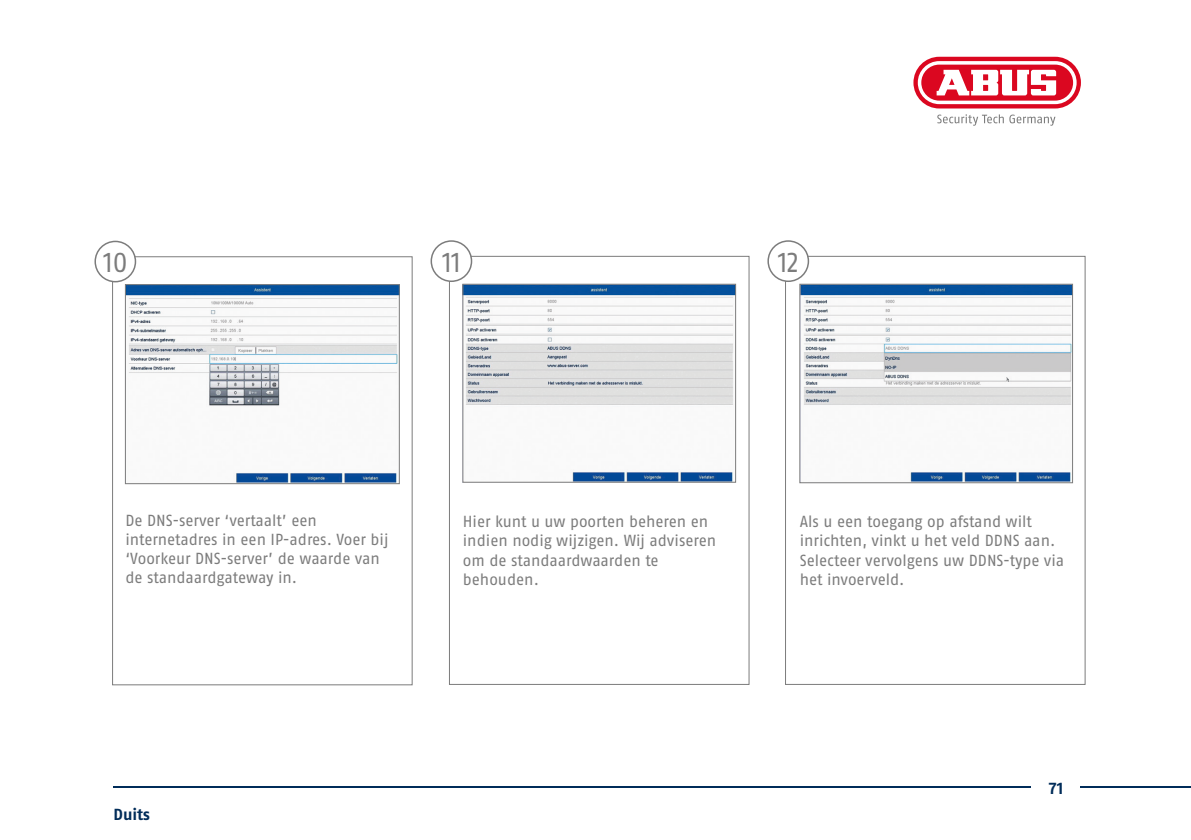
<style>
.page{position:relative;width:1191px;height:840px;background:#fff}
.page>*{position:absolute;margin:0;border:0;box-sizing:border-box;transform-origin:0 0}
.t1{font:27.2px "ABUS Fago Pro";color:#7c7c7c;scale:.94 1}
.t2{font:16px/19.2px "ABUS Fago Pro";letter-spacing:-.005em;color:#7c7c7c}
.t3{font:700 16px "ABUS Fago Pro";color:#002c59}
</style>
<div class="page">
<hr style="left:113px;top:785px;width:917px;height:2px;background:#002c59">
<hr style="left:1081px;top:785px;width:110px;height:2px;background:#002c59">
<svg style="left:913px;top:57px;width:168px;height:51px"></svg>
<svg style="left:917px;top:61px;width:159px;height:43px"></svg>
<svg style="left:937px;top:114px;width:118px;height:12px"></svg>
<div style="left:449px;top:256px;width:300px;height:428px;border:1px solid #7c7c7c"></div>
<div style="left:431px;top:241px;width:40px;height:40px;background:#fff;border-radius:50%"></div>
<div style="left:430px;top:240px;width:42px;height:42px;border:1px solid #7c7c7c;border-radius:50%"></div>
<img style="left:464px;top:286px;width:270px;height:194px">
<div style="left:462px;top:284px;width:274px;height:198px;border:1px solid #7c7c7c"></div>
<div style="left:785px;top:256px;width:300px;height:428px;border:1px solid #7c7c7c"></div>
<div style="left:768px;top:241px;width:40px;height:40px;background:#fff;border-radius:50%"></div>
<div style="left:767px;top:240px;width:42px;height:42px;border:1px solid #7c7c7c;border-radius:50%"></div>
<img style="left:801px;top:286px;width:269px;height:194px">
<div style="left:799px;top:284px;width:273px;height:198px;border:1px solid #7c7c7c"></div>
<div style="left:112px;top:256px;width:301px;height:429px;border:1px solid #7c7c7c"></div>
<div style="left:95px;top:241px;width:40px;height:40px;background:#fff;border-radius:50%"></div>
<div style="left:94px;top:240px;width:42px;height:42px;border:1px solid #7c7c7c;border-radius:50%"></div>
<img style="left:127px;top:286px;width:270px;height:195px">
<div style="left:125px;top:284px;width:274px;height:199px;border:1px solid #7c7c7c"></div>
<h1 class="t1" style="left:103px;top:246px;width:27px">10</h1>
<h1 class="t1" style="left:442px;top:246px;width:21px">11</h1>
<h1 class="t1" style="left:777px;top:246px;width:24px">12</h1>
<p class="t2" style="left:125px;top:510px;width:265px">De DNS-server ‘vertaalt’ een internetadres in een IP-adres. Voer bij ‘Voorkeur DNS-server’ de waarde van de standaardgateway in.</p>
<p class="t2" style="left:463px;top:511px;width:255px">Hier kunt u uw poorten beheren en indien nodig wijzigen. Wij adviseren om de standaardwaarden te behouden.</p>
<p class="t3" style="left:113px;top:804px;width:38px">Duits</p>
<p class="t2" style="left:800px;top:511px;width:266px">Als u een toegang op afstand wilt inrichten, vinkt u het veld DDNS aan.<br>Selecteer vervolgens uw DDNS-type via het invoerveld.</p>
<p class="t3" style="left:1048px;top:778px;width:16px">71</p>
</div>
